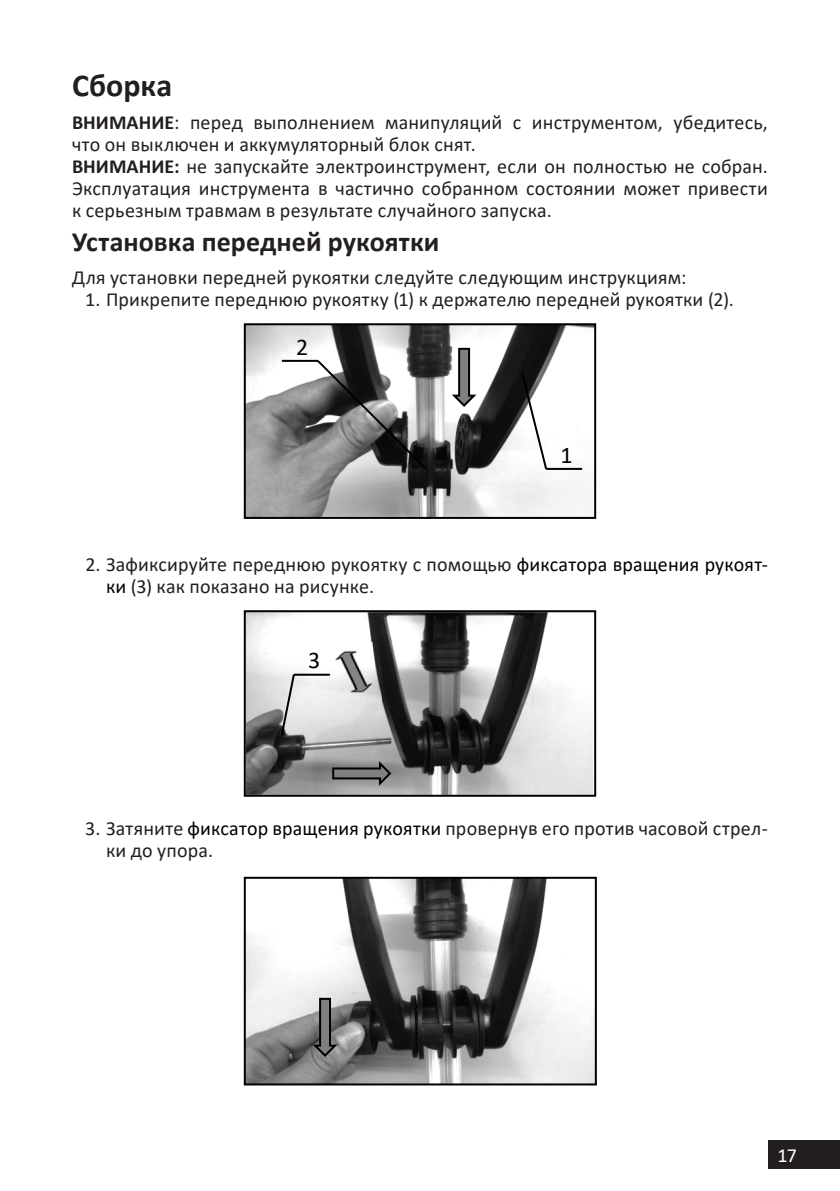
<style>
.page{position:relative;width:840px;height:1191px;background:#fff}
.page>*{position:absolute;margin:0;border:0;box-sizing:border-box;transform-origin:0 0}
.Заголовок_16{font:700 32px "Calibri";color:#231f20}
.Заголовок_14{font:700 28px "Calibri";color:#231f20}
.t1{font:24px "Calibri";color:#000}
.t2{font:20px/22px "Calibri";letter-spacing:.01em;color:#231f20}
.t3{font:20px "Calibri";color:#fff}
.s1{font-weight:700}
.s2{color:#000001}
</style>
<div class="page">
<div style="left:767px;top:1140px;width:72px;height:29px;background:#231f20"></div>
<img style="left:247px;top:326px;width:346px;height:190px">
<div style="left:244px;top:323px;width:352px;height:196px;border:2px solid #000"></div>
<svg style="left:451px;top:347px;width:27px;height:61px"></svg>
<svg style="left:280px;top:358px;width:148px;height:114px"></svg>
<svg style="left:519px;top:370px;width:65px;height:101px"></svg>
<img style="left:247px;top:879px;width:346px;height:203px">
<div style="left:244px;top:876px;width:352px;height:209px;border:2px solid #000"></div>
<svg style="left:312px;top:996px;width:27px;height:62px;background:#777"></svg>
<img style="left:247px;top:613px;width:346px;height:180px">
<div style="left:244px;top:610px;width:352px;height:186px;border:2px solid #000"></div>
<svg style="left:331px;top:758px;width:61px;height:28px;background:#787878"></svg>
<img style="left:325px;top:642px;width:56px;height:59px">
<svg style="left:279px;top:672px;width:53px;height:65px"></svg>
<p class="Заголовок_16" style="left:72px;top:63px;width:102px">Сборка</p>
<p class="t2" style="left:72px;top:111px;width:697px"><span class="s1">ВНИМАНИЕ</span>: перед выполнением манипуляций с инструментом, убедитесь, что он выключен и аккумуляторный блок снят.</p>
<p class="t2" style="left:72px;top:155px;width:697px;text-align:justify"><span class="s1">ВНИМАНИЕ:</span> не запускайте электроинструмент, если он полностью не собран.<br>Эксплуатация инструмента в частично собранном состоянии может привести к серьезным травмам в результате случайного запуска.</p>
<p class="Заголовок_14" style="left:72px;top:222px;width:368px">Установка передней рукоятки</p>
<p class="t2" style="left:72px;top:266px;width:615px">Для установки передней рукоятки следуйте следующим инструкциям:</p>
<p class="t2" style="left:85px;top:288px;width:649px">1. Прикрепите переднюю рукоятку (1) к держателю передней рукоятки (2).</p>
<p class="t1" style="left:296px;top:330px;width:14px">2</p>
<p class="t1" style="left:560px;top:438px;width:14px">1</p>
<p class="t2" style="left:106px;top:552px;width:663px;text-indent:-21px">2. Зафиксируйте переднюю рукоятку с помощью <span class="s2">фиксатора вращения рукоят&shy;ки</span> (3) как показано на рисунке.</p>
<p class="t1" style="left:308px;top:644px;width:14px">3</p>
<p class="t2" style="left:106px;top:816px;width:663px;text-indent:-21px">3. Затяните <span class="s2">фиксатор вращения рукоятки</span> провернув его против часовой стрел&shy;ки до упора.</p>
<p class="t3" style="left:777px;top:1142px;width:21px">17</p>
</div>
